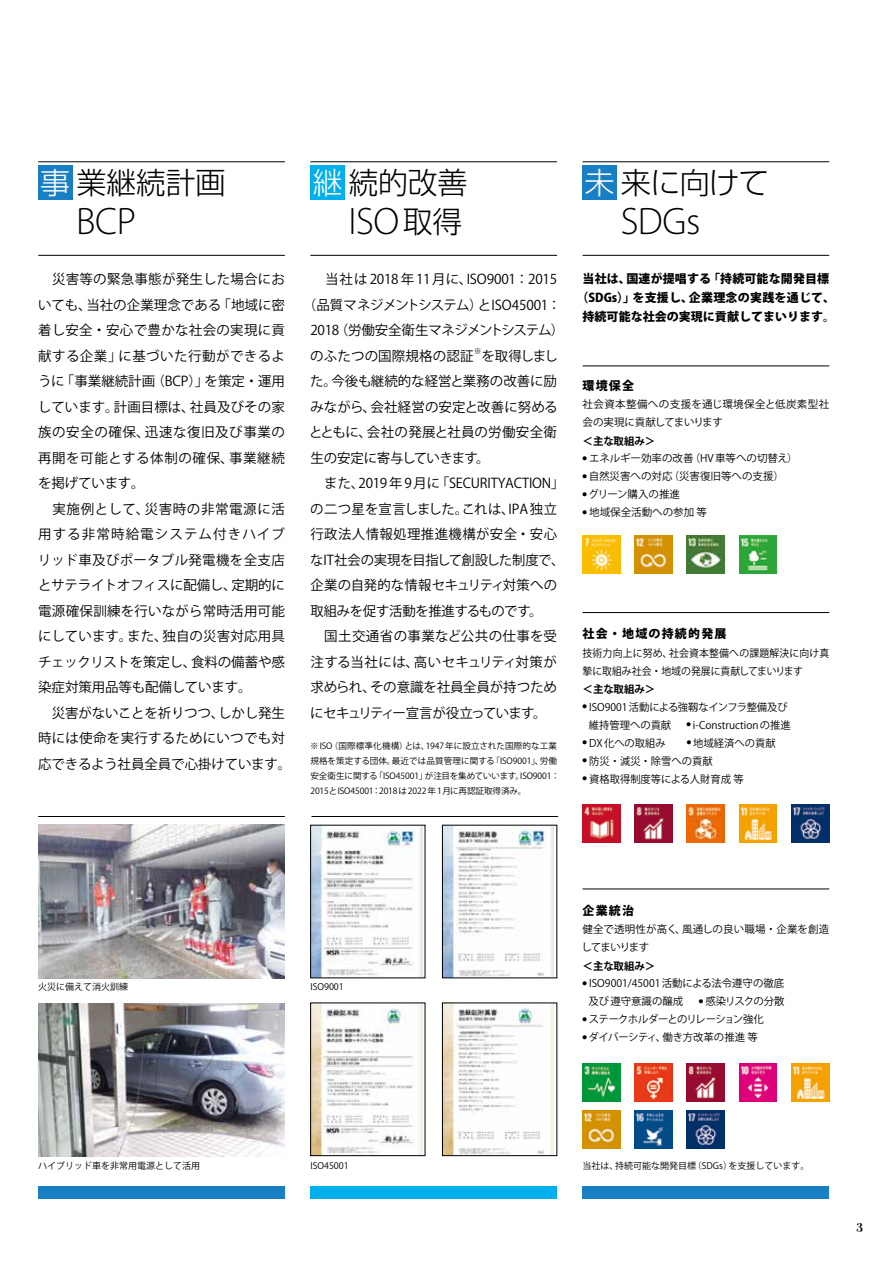
<style>
.page{position:relative;width:893px;height:1263px;background:#fff}
.page>*{position:absolute;margin:0;border:0;box-sizing:border-box;transform-origin:0 0}
.t1{font:300 38.4px "Myriad Pro";letter-spacing:-.01em;color:#000}
.t2{font:300 30px "Shin Go Pro";letter-spacing:-.01em;color:#000}
.t3{font:13.5px/25.5px "Koz Go Pro";color:#000}
.t4{font:13.5px "Koz Go Pro";letter-spacing:-.025em;color:#000}
.t5{font:800 12px/19.2px "Koz Go Pro";letter-spacing:.01em;color:#000;text-align:center}
.t6{font:800 12px "Koz Go Pro";letter-spacing:.1em;color:#000}
.t7{font:12px "Shuei Shogo M Std H";color:#000}
.t8{font:10.5px/18px "Koz Go Pro";color:#000}
.t9{font:10.5px/18px "Koz Go Pro";color:#000;scale:.94 1}
.t10{font:10.5px/18px "Koz Go Pro";letter-spacing:.02em;color:#000}
.t11{font:700 10.5px "Koz Go Pro";letter-spacing:-.02em;color:#000}
.t12{font:10.5px "Koz Go Pro";letter-spacing:-.06em;color:#000}
.t13{font:10.5px "Koz Go Pro";letter-spacing:-.02em;color:#000}
.t14{font:10.5px "Koz Go Pro";letter-spacing:-.08em;color:#000}
.t15{font:9px "Koz Go Pro";color:#000}
.t16{font:8.55px/15px "Koz Go Pro";letter-spacing:-.005em;color:#000}
.t17{font:7.8px "Koz Go Pro";color:#000}
.s1{color:#fff}
.s2{font-family:"Shin Go Pro";font-size:30px}
</style>
<div class="page">
<div style="left:583px;top:1186px;width:246px;height:13px;background:#187fc4"></div>
<div style="left:310px;top:1186px;width:247px;height:13px;background:#00afec"></div>
<div style="left:38px;top:1186px;width:247px;height:13px;background:#187fc4"></div>
<hr style="left:583px;top:366px;width:246px;height:1px;background:#000">
<hr style="left:583px;top:612px;width:246px;height:1px;background:#000">
<hr style="left:583px;top:889px;width:246px;height:1px;background:#000">
<img style="left:583px;top:536px;width:37px;height:38px">
<img style="left:687px;top:536px;width:38px;height:38px">
<img style="left:635px;top:536px;width:38px;height:38px">
<img style="left:739px;top:536px;width:38px;height:38px">
<img style="left:583px;top:804px;width:37px;height:38px">
<img style="left:687px;top:804px;width:38px;height:38px">
<img style="left:635px;top:804px;width:38px;height:38px">
<img style="left:739px;top:804px;width:38px;height:38px">
<img style="left:791px;top:804px;width:38px;height:38px">
<img style="left:583px;top:1063px;width:37px;height:38px">
<img style="left:583px;top:1110px;width:37px;height:38px">
<img style="left:687px;top:1063px;width:38px;height:38px">
<img style="left:687px;top:1110px;width:38px;height:38px">
<img style="left:635px;top:1063px;width:38px;height:38px">
<img style="left:635px;top:1110px;width:38px;height:38px">
<img style="left:739px;top:1063px;width:38px;height:38px">
<img style="left:791px;top:1063px;width:38px;height:38px">
<div style="left:38px;top:166px;width:34px;height:34px;background:#187fc4"></div>
<div style="left:583px;top:166px;width:34px;height:34px;background:#187fc4"></div>
<div style="left:310px;top:166px;width:34px;height:34px;background:#00afec"></div>
<hr style="left:38px;top:162px;width:247px;height:1px;background:#000">
<hr style="left:38px;top:255px;width:247px;height:1px;background:#000">
<hr style="left:310px;top:162px;width:247px;height:1px;background:#000">
<hr style="left:310px;top:255px;width:247px;height:1px;background:#000">
<hr style="left:583px;top:162px;width:246px;height:1px;background:#000">
<hr style="left:583px;top:255px;width:246px;height:1px;background:#000">
<hr style="left:311px;top:816px;width:247px;height:1px;background:#000">
<hr style="left:38px;top:816px;width:247px;height:1px;background:#000">
<img style="left:38px;top:825px;width:247px;height:153px">
<img style="left:38px;top:1003px;width:247px;height:154px">
<img style="left:312px;top:827px;width:111px;height:149px">
<img style="left:312px;top:1005px;width:111px;height:149px">
<div style="left:310px;top:1003px;width:115px;height:153px;border:1px solid #000"></div>
<img style="left:444px;top:827px;width:110px;height:149px">
<img style="left:444px;top:1005px;width:110px;height:149px">
<div style="left:442px;top:1003px;width:115px;height:153px;border:1px solid #000"></div>
<h2 class="t2" style="left:40px;top:158px;width:187px"><span class="s1">事</span>業継続計画</h2>
<h2 class="t2" style="left:312px;top:158px;width:157px"><span class="s1">継</span>続的改善</h2>
<h2 class="t2" style="left:585px;top:158px;width:186px"><span class="s1">未</span>来に向けて</h2>
<h1 class="t1" style="left:76px;top:198px;width:61px">BCP</h1>
<h1 class="t1" style="left:621px;top:198px;width:81px">SDGs</h1>
<h1 class="t1" style="left:348px;top:198px;width:116px">ISO<span class="s2">取得</span></h1>
<p class="t3" style="left:38px;top:267px;width:255px">　災害等の緊急事態が発生した場合においても、当社の企業理念である「地域に密着し安全・安心で豊かな社会の実現に貢献する企業」に基づいた行動ができるように「事業継続計画（BCP）」を策定・運用しています。計画目標は、社員及びその家族の安全の確保、迅速な復旧及び事業の再開を可能とする体制の確保、事業継続を掲げています。<br>　実施例として、災害時の非常電源に活用する非常時給電システム付きハイブリッド車及びポータブル発電機を全支店とサテライトオフィスに配備し、定期的に電源確保訓練を行いながら常時活用可能にしています。また、独自の災害対応用具チェックリストを策定し、食料の備蓄や感染症対策用品等も配備しています。<br>　災害がないことを祈りつつ、しかし発生時には使命を実行するためにいつでも対応できるよう社員全員で心掛けています。</p>
<p class="t3" style="left:310px;top:267px;width:248px">　当社は 2018 年 11月に、ISO9001：2015</p>
<p class="t3" style="left:303px;top:292px;width:260px">（品質マネジメントシステム）とISO45001：</p>
<p class="t4" style="left:310px;top:321px;width:256px">2018（労働安全衛生マネジメントシステム）</p>
<p class="t3" style="left:310px;top:343px;width:165px">のふたつの国際規格の認証</p>
<p class="t17" style="left:474px;top:346px;width:9px">※</p>
<p class="t3" style="left:309px;top:343px;width:257px;text-indent:172px">を取得しました。今後も継続的な経営と業務の改善に励みながら、会社経営の安定と改善に努めるとともに、会社の発展と社員の労働安全衛生の安定に寄与していきます。<br>　また、2019 年 9 月に「SECURITYACTION」の二つ星を宣言しました。これは、IPA 独立行政法人情報処理推進機構が安全・安心なIT社会の実現を目指して創設した制度で、企業の自発的な情報セキュリティ対策への取組みを促す活動を推進するものです。<br>　国土交通省の事業など公共の仕事を受注する当社には、高いセキュリティ対策が求められ、その意識を社員全員が持つためにセキュリティー宣言が役立っています。</p>
<p class="t16" style="left:310px;top:739px;width:251px">※ISO（国際標準化機構）とは、1947 年に設立された国際的な工業規格を策定する団体。最近では品質管理に関する「ISO9001」、労働安全衛生に関する「ISO45001」が注目を集めていいます。ISO9001：2015とISO45001：2018は2022年1月に再認証取得済み。</p>
<p class="t5" style="left:577px;top:269px;width:260px">当社は、国連が提唱する「持続可能な開発目標（SDGs）」を支援し、企業理念の実践を通じて、持続可能な社会の実現に貢献してまいります。</p>
<p class="t5" style="left:583px;top:377px;width:53px">環境保全</p>
<p class="t10" style="left:583px;top:395px;width:248px">社会資本整備への支援を通じ環境保全と低炭素型社会の実現に貢献してまいります</p>
<p class="t11" style="left:583px;top:434px;width:74px">＜主な取組み＞</p>
<p class="t8" style="left:583px;top:449px;width:216px"><sup>●</sup> エネルギー効率の改善（HV 車等への切替え）</p>
<p class="t8" style="left:583px;top:467px;width:203px"><sup>●</sup> 自然災害への対応（災害復旧等への支援）</p>
<p class="t8" style="left:583px;top:485px;width:99px"><sup>●</sup> グリーン購入の推進</p>
<p class="t8" style="left:583px;top:503px;width:126px"><sup>●</sup> 地域保全活動への参加 等</p>
<p class="t6" style="left:583px;top:626px;width:145px">社会・地域の持続的発展</p>
<p class="t9" style="left:583px;top:644px;width:264px">技術力向上に努め、社会資本整備への課題解決に向け真摯に取組み社会・地域の発展に貢献してまいります</p>
<p class="t11" style="left:583px;top:683px;width:74px">＜主な取組み＞</p>
<p class="t8" style="left:589px;top:698px;width:200px;text-indent:-6px"><sup>●</sup> ISO9001 活動による強靱なインフラ整備及び維持管理への貢献　</p>
<p class="t8" style="left:686px;top:716px;width:106px"><sup>●</sup> i-Construction の推進</p>
<p class="t8" style="left:583px;top:734px;width:95px"><sup>●</sup> DX 化への取組み　</p>
<p class="t8" style="left:687px;top:734px;width:90px"><sup>●</sup> 地域経済への貢献</p>
<p class="t8" style="left:583px;top:752px;width:132px"><sup>●</sup> 防災・減災・除雪への貢献</p>
<p class="t8" style="left:583px;top:770px;width:163px"><sup>●</sup> 資格取得制度等による人財育成 等</p>
<p class="t15" style="left:38px;top:981px;width:92px">火災に備えて消火訓練</p>
<p class="t15" style="left:310px;top:981px;width:35px">ISO9001</p>
<p class="t5" style="left:583px;top:902px;width:53px">企業統治</p>
<p class="t8" style="left:581px;top:920px;width:249px">健全で透明性が高く、風通しの良い職場・企業を創造してまいります</p>
<p class="t11" style="left:583px;top:959px;width:74px">＜主な取組み＞</p>
<p class="t8" style="left:589px;top:974px;width:197px;text-indent:-6px"><sup>●</sup> ISO9001/45001 活動による法令遵守の徹底及び遵守意識の醸成　</p>
<p class="t14" style="left:699px;top:994px;width:87px"><sup>●</sup> 感染リスクの分散</p>
<p class="t12" style="left:583px;top:1012px;width:183px"><sup>●</sup> ステークホルダーとのリレーション強化</p>
<p class="t13" style="left:583px;top:1030px;width:177px"><sup>●</sup> ダイバーシティ、働き方改革の推進 等</p>
<p class="t15" style="left:38px;top:1160px;width:163px">ハイブリッド車を非常用電源として活用</p>
<p class="t15" style="left:310px;top:1160px;width:40px">ISO45001</p>
<p class="t15" style="left:583px;top:1160px;width:229px">当社は、持続可能な開発目標（SDGs）を支援しています。</p>
<p class="t7" style="left:856px;top:1219px;width:9px">3</p>
</div>
